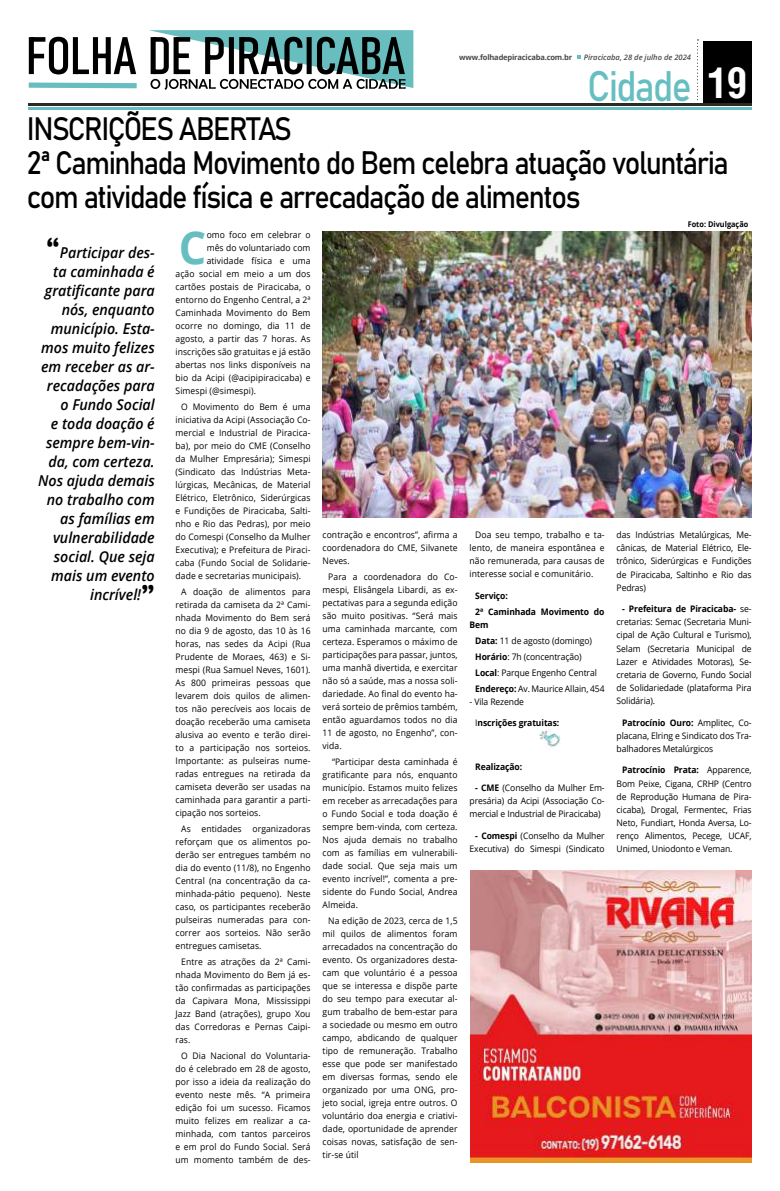
<style>
.page{position:relative;width:780px;height:1191px;background:#fff}
.page>*{position:absolute;margin:0;border:0;box-sizing:border-box;transform-origin:0 0}
.t1{font:700 45.4px "Open Sans";color:#67bec0;scale:.95 1}
.t2{font:42.1px "Bahnschrift";letter-spacing:-.045em;color:#67bec0;scale:.89 1}
.t3{font:32px/34px "Bahnschrift";letter-spacing:-.05em;color:#000;scale:.9 1}
.t4{font:italic 600 15px/19px "Open Sans";color:#000;text-align:right;scale:.95 1}
.t5{font:9px/13px "Open Sans";letter-spacing:.01em;color:#000;text-align:justify;scale:.95 1}
.t6{font:9px/15.9px "Open Sans";letter-spacing:-.01em;color:#000;scale:.95 1}
.t7{font:700 9px/15.9px "Open Sans";letter-spacing:-.01em;color:#000;scale:.95 1}
.t8{font:700 7.8px "Open Sans";color:#000;scale:.94 1}
.t9{font:700 7.6px "Open Sans";letter-spacing:-.025em;color:#4a4948}
.t10{font:italic 600 7.6px "Open Sans";color:#4a4948}
.s1{font-family:"Arena Condensed";font-weight:700;font-size:40.6px;color:#fff}
.s2{font-family:"Britannic";font-weight:700;font-style:normal;font-size:30px}
.s3{font-weight:700}
.s4{font-weight:400}
</style>
<div class="page">
<div style="left:703px;top:41px;width:48px;height:65px;background:#000"></div>
<hr style="left:28px;top:107px;width:723px;height:2px;background:#67bec0">
<hr style="left:28px;top:103px;width:723px;height:3px;background:#2c2824">
<svg style="left:697px;top:39px;width:1px;height:62px"></svg>
<svg style="left:577px;top:55px;width:3px;height:4px"></svg>
<svg style="left:28px;top:30px;width:385px;height:60px"></svg>
<img style="left:538px;top:729px;width:23px;height:19px">
<img style="left:322px;top:231px;width:429px;height:286px">
<img style="left:470px;top:870px;width:281px;height:292px">
<p class="t9" style="left:459px;top:52px;width:114px">www.folhadepiracicaba.com.br</p>
<p class="t10" style="left:583px;top:52px;width:109px">Piracicaba, 28 de julho de 2024</p>
<h2 class="t2" style="left:587px;top:55px;width:181px">Cidade <span class="s1">19</span></h2>
<h3 class="t3" style="left:27px;top:110px;width:781px">INSCRIÇÕES ABERTAS<br>2ª Caminhada Movimento do Bem celebra atuação voluntária com atividade física e arrecadação de alimentos</h3>
<p class="t8" style="left:687px;top:219px;width:66px">Foto: Divulgação</p>
<p class="t4" style="left:38px;top:243px;width:124px"><span class="s2">“</span>Participar des&shy;ta caminhada é gratificante para nós, enquanto município. Esta&shy;mos muito felizes em receber as ar&shy;recadações para o Fundo Social<br>e toda doação é sempre bem-vin&shy;da, com certeza.<br>Nos ajuda demais no trabalho com as famílias em vulnerabilidade social. Que seja mais um evento incrível!<span class="s2">”</span></p>
<h1 class="t1" style="left:179px;top:215px;width:30px">C</h1>
<p class="t5" style="left:207px;top:228px;width:111px">omo foco em celebrar o</p>
<p class="t5" style="left:207px;top:241px;width:111px">mês do voluntariado com</p>
<p class="t5" style="left:207px;top:254px;width:111px">atividade física e uma</p>
<p class="t5" style="left:175px;top:267px;width:144px">ação social em meio a um dos</p>
<p class="t5" style="left:175px;top:280px;width:144px">cartões postais de Piracicaba, o</p>
<p class="t5" style="left:175px;top:293px;width:144px">entorno do Engenho Central, a 2ª</p>
<p class="t5" style="left:175px;top:306px;width:144px">Caminhada Movimento do Bem</p>
<p class="t5" style="left:175px;top:319px;width:144px">ocorre no domingo, dia 11 de</p>
<p class="t5" style="left:175px;top:332px;width:144px">agosto, a partir das 7 horas. As</p>
<p class="t5" style="left:175px;top:345px;width:144px">inscrições são gratuitas e já estão</p>
<p class="t5" style="left:175px;top:358px;width:144px">abertas nos links disponíveis na</p>
<p class="t5" style="left:175px;top:371px;width:144px">bio da Acipi (@acipipiracicaba) e</p>
<p class="t5" style="left:175px;top:384px;width:86px">Simespi (@simespi).</p>
<p class="t5" style="left:175px;top:400px;width:144px;text-indent:6px">O Movimento do Bem é uma iniciativa da Acipi (Associação Co&shy;mercial e Industrial de Piracica&shy;ba), por meio do CME (Conselho da Mulher Empresária); Simespi (Sindicato das Indústrias Meta&shy;lúrgicas, Mecânicas, de Material Elétrico, Eletrônico, Siderúrgicas e Fundições de Piracicaba, Salti&shy;nho e Rio das Pedras), por meio do Comespi (Conselho da Mulher Executiva); e Prefeitura de Piraci&shy;caba (Fundo Social de Solidarie&shy;dade e secretarias municipais).</p>
<p class="t5" style="left:175px;top:585px;width:144px;text-indent:6px">A doação de alimentos para retirada da camiseta da 2ª Cami&shy;nhada Movimento do Bem será no dia 9 de agosto, das 10 às 16 horas, nas sedes da Acipi (Rua Prudente de Moraes, 463) e Si&shy;mespi (Rua Samuel Neves, 1601).<br>As 800 primeiras pessoas que levarem dois quilos de alimen&shy;tos não perecíveis aos locais de doação receberão uma camiseta alusiva ao evento e terão direi&shy;to a participação nos sorteios.<br>Importante: as pulseiras nume&shy;radas entregues na retirada da camiseta deverão ser usadas na caminhada para garantir a parti&shy;cipação nos sorteios.</p>
<p class="t5" style="left:175px;top:822px;width:144px;text-indent:6px">As entidades organizadoras reforçam que os alimentos po&shy;derão ser entregues também no dia do evento (11/8), no Engenho Central (na concentração da ca&shy;minhada-pátio pequeno). Neste caso, os participantes receberão pulseiras numeradas para con&shy;correr aos sorteios. Não serão entregues camisetas.</p>
<p class="t5" style="left:175px;top:954px;width:144px;text-indent:6px">Entre as atrações da 2ª Cami&shy;nhada Movimento do Bem já es&shy;tão confirmadas as participações da Capivara Mona, Mississippi Jazz Band (atrações), grupo Xou das Corredoras e Pernas Caipi&shy;ras.</p>
<p class="t5" style="left:175px;top:1048px;width:144px;text-indent:6px">O Dia Nacional do Voluntaria&shy;do é celebrado em 28 de agosto, por isso a ideia da realização do evento neste mês. “A primeira edição foi um sucesso. Ficamos muito felizes em realizar a ca&shy;minhada, com tantos parceiros e em prol do Fundo Social. Será um momento também de des-</p>
<p class="t5" style="left:322px;top:528px;width:144px">contração e encontros”, afirma a coordenadora do CME, Silvanete Neves.</p>
<p class="t5" style="left:322px;top:570px;width:144px;text-indent:6px">Para a coordenadora do Co&shy;mespi, Elisângela Libardi, as ex&shy;pectativas para a segunda edição são muito positivas. “Será mais uma caminhada marcante, com certeza. Esperamos o máximo de participações para passar, juntos, uma manhã divertida, e exercitar não só a saúde, mas a nossa soli&shy;dariedade. Ao final do evento ha&shy;verá sorteio de prêmios também, então aguardamos todos no dia 11 de agosto, no Engenho”, con&shy;vida.</p>
<p class="t5" style="left:322px;top:755px;width:144px;text-indent:9px">“Participar desta caminhada é gratificante para nós, enquanto município. Estamos muito felizes em receber as arrecadações para o Fundo Social e toda doação é sempre bem-vinda, com certeza.<br>Nos ajuda demais no trabalho com as famílias em vulnerabili&shy;dade social. Que seja mais um evento incrível!”, comenta a pre&shy;sidente do Fundo Social, Andrea Almeida.</p>
<p class="t5" style="left:322px;top:914px;width:144px;text-indent:6px">Na edição de 2023, cerca de 1,5 mil quilos de alimentos foram arrecadados na concentração do evento. Os organizadores desta&shy;cam que voluntário é a pessoa que se interessa e dispõe parte do seu tempo para executar al&shy;gum trabalho de bem-estar para a sociedade ou mesmo em outro campo, abdicando de qualquer tipo de remuneração. Trabalho esse que pode ser manifestado em diversas formas, sendo ele organizado por uma ONG, pro&shy;jeto social, igreja entre outros. O voluntário doa energia e criativi&shy;dade, oportunidade de aprender coisas novas, satisfação de sen&shy;tir-se útil</p>
<p class="t5" style="left:616px;top:528px;width:144px">das Indústrias Metalúrgicas, Me&shy;cânicas, de Material Elétrico, Ele&shy;trônico, Siderúrgicas e Fundições de Piracicaba, Saltinho e Rio das Pedras)</p>
<p class="t5" style="left:616px;top:602px;width:144px;text-indent:6px"><span class="s3">- Prefeitura de Piracicaba-</span> se&shy;cretarias: Semac (Secretaria Muni&shy;cipal de Ação Cultural e Turismo), Selam (Secretaria Municipal de Lazer e Atividades Motoras), Se&shy;cretaria de Governo, Fundo Social de Solidariedade (plataforma Pira Solidária).</p>
<p class="t5" style="left:616px;top:715px;width:144px;text-indent:6px"><span class="s3">Patrocínio Ouro:</span> Amplitec, Co&shy;placana, Elring e Sindicato dos Tra&shy;balhadores Metalúrgicos</p>
<p class="t5" style="left:616px;top:763px;width:144px;text-indent:6px"><span class="s3">Patrocínio Prata:</span> Apparence, Bom Peixe, Cigana, CRHP (Centro de Reprodução Humana de Pira&shy;cicaba), Drogal, Fermentec, Frias Neto, Fundiart, Honda Aversa, Lo&shy;renço Alimentos, Pecege, UCAF, Unimed, Uniodonto e Veman.</p>
<p class="t5" style="left:469px;top:528px;width:144px;text-indent:6px">Doa seu tempo, trabalho e ta&shy;lento, de maneira espontânea e não remunerada, para causas de interesse social e comunitário.</p>
<p class="t7" style="left:475px;top:587px;width:138px">Serviço:<br>2ª Caminhada Movimento do</p>
<p class="t6" style="left:475px;top:616px;width:138px;text-indent:-6px"><span class="s3">Bem<br>Data:</span> 11 de agosto (domingo)<br><span class="s3">Horário</span>: 7h (concentração)<br><span class="s3">Local</span>: Parque Engenho Central<br><span class="s3">Endereço:</span> Av. Maurice Allain, 454</p>
<p class="t6" style="left:469px;top:693px;width:59px">- Vila Rezende</p>
<p class="t7" style="left:475px;top:715px;width:90px"><span class="s4">I</span>nscrições gratuitas:</p>
<p class="t7" style="left:475px;top:758px;width:51px">Realização:</p>
<p class="t5" style="left:469px;top:781px;width:144px;text-indent:6px"><span class="s3">- CME</span> (Conselho da Mulher Em&shy;presária) da Acipi (Associação Co&shy;mercial e Industrial de Piracicaba)</p>
<p class="t6" style="left:469px;top:829px;width:144px;line-height:13.1px;text-align:right"><span class="s3">- Comespi</span> (Conselho da Mulher<br>Executiva) do Simespi (Sindicato</p>
</div>
